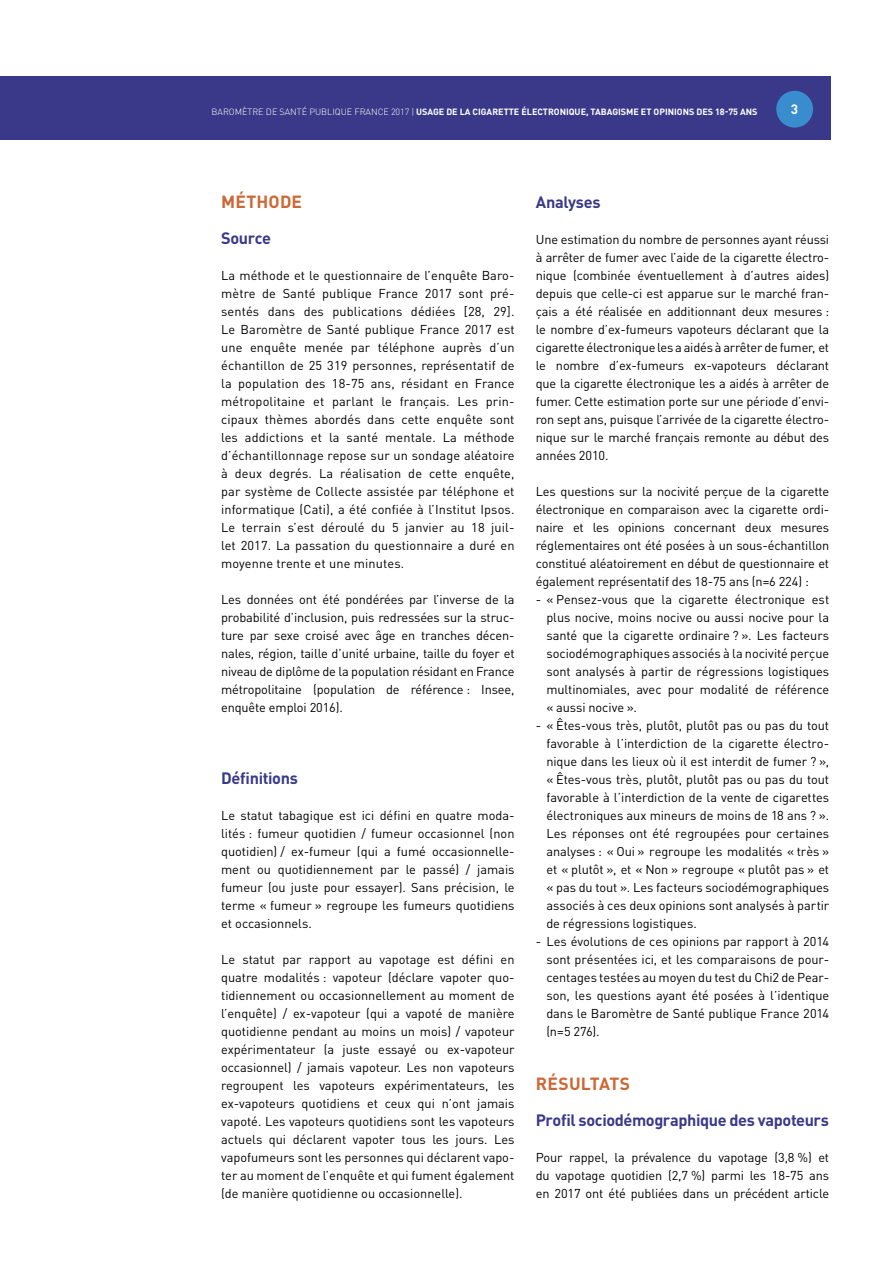
<style>
.page{position:relative;width:893px;height:1263px;background:#fff}
.page>*{position:absolute;margin:0;border:0;box-sizing:border-box;transform-origin:0 0}
.t1{font:700 17.4px "DIN Pro";letter-spacing:.01em;color:#cc6736}
.t2{font:700 16.35px "DIN Pro";letter-spacing:-.025em;color:#3a3989}
.t3{font:700 13.5px "DIN Pro";color:#fff}
.t4{font:12.75px/18px "DIN Pro";letter-spacing:-.01em;color:#000;text-align:justify}
.t5{font:700 9px "DIN Pro";color:#fff}
.s1{font-weight:300}
</style>
<div class="page">
<div style="left:0;top:77px;width:830px;height:63px;background:#3a3989"></div>
<div style="left:776px;top:91px;width:37px;height:37px;background:#398dcf;border-radius:50%"></div>
<p class="t5" style="left:212px;top:106px;width:547px"><span class="s1">BAROMÈTRE DE SANTÉ PUBLIQUE FRANCE 2017 |</span> USAGE DE LA CIGARETTE ÉLECTRONIQUE, TABAGISME ET OPINIONS DES 18-75 ANS</p>
<p class="t3" style="left:791px;top:100px;width:9px">3</p>
<h1 class="t1" style="left:221px;top:190px;width:82px">MÉTHODE</h1>
<p class="t2" style="left:221px;top:227px;width:52px">Source</p>
<p class="t4" style="left:221px;top:266px;width:295px">La méthode et le questionnaire de l’enquête Baro‑ mètre de Santé publique France 2017 sont pré‑ sentés dans des publications dédiées [28, 29].<br>Le Baromètre de Santé publique France 2017 est une enquête menée par téléphone auprès d’un échantillon de 25 319 personnes, représentatif de la population des 18‑75 ans, résidant en France métropolitaine et parlant le français. Les prin‑ cipaux thèmes abordés dans cette enquête sont les addictions et la santé mentale. La méthode d’échantillonnage repose sur un sondage aléatoire à deux degrés. La réalisation de cette enquête, par système de Collecte assistée par téléphone et informatique (Cati), a été confiée à l’Institut Ipsos.<br>Le terrain s’est déroulé du 5 janvier au 18 juil‑ let 2017. La passation du questionnaire a duré en moyenne trente et une minutes.</p>
<p class="t4" style="left:221px;top:590px;width:295px">Les données ont été pondérées par l’inverse de la probabilité d’inclusion, puis redressées sur la struc‑ ture par sexe croisé avec âge en tranches décen‑ nales, région, taille d’unité urbaine, taille du foyer et niveau de diplôme de la population résidant en France métropolitaine (population de référence : Insee, enquête emploi 2016).</p>
<p class="t2" style="left:221px;top:767px;width:78px">Définitions</p>
<p class="t4" style="left:221px;top:806px;width:295px">Le statut tabagique est ici défini en quatre moda‑ lités : fumeur quotidien / fumeur occasionnel (non quotidien) / ex‑fumeur (qui a fumé occasionnelle‑ ment ou quotidiennement par le passé) / jamais fumeur (ou juste pour essayer). Sans précision, le terme « fumeur » regroupe les fumeurs quotidiens et occasionnels.</p>
<p class="t4" style="left:221px;top:950px;width:295px">Le statut par rapport au vapotage est défini en quatre modalités : vapoteur (déclare vapoter quo‑ tidiennement ou occasionnellement au moment de l’enquête) / ex‑vapoteur (qui a vapoté de manière quotidienne pendant au moins un mois) / vapoteur expérimentateur (a juste essayé ou ex‑vapoteur occasionnel) / jamais vapoteur. Les non vapoteurs regroupent les vapoteurs expérimentateurs, les ex‑vapoteurs quotidiens et ceux qui n’ont jamais vapoté. Les vapoteurs quotidiens sont les vapoteurs actuels qui déclarent vapoter tous les jours. Les vapofumeurs sont les personnes qui déclarent vapo‑ ter au moment de l’enquête et qui fument également (de manière quotidienne ou occasionnelle).</p>
<p class="t2" style="left:536px;top:191px;width:66px">Analyses</p>
<p class="t4" style="left:536px;top:230px;width:295px">Une estimation du nombre de personnes ayant réussi à arrêter de fumer avec l’aide de la cigarette électro‑ nique (combinée éventuellement à d’autres aides) depuis que celle‑ci est apparue sur le marché fran‑ çais a été réalisée en additionnant deux mesures : le nombre d’ex‑fumeurs vapoteurs déclarant que la cigarette électronique les a aidés à arrêter de fumer, et le nombre d’ex‑fumeurs ex‑vapoteurs déclarant que la cigarette électronique les a aidés à arrêter de fumer. Cette estimation porte sur une période d’envi‑ ron sept ans, puisque l’arrivée de la cigarette électro‑ nique sur le marché français remonte au début des années 2010.</p>
<p class="t4" style="left:536px;top:482px;width:295px">Les questions sur la nocivité perçue de la cigarette électronique en comparaison avec la cigarette ordi‑ naire et les opinions concernant deux mesures réglementaires ont été posées à un sous‑échantillon constitué aléatoirement en début de questionnaire et également représentatif des 18‑75 ans (n=6 224) :</p>
<p class="t4" style="left:546px;top:590px;width:284px;text-indent:-11px">- « Pensez‑vous que la cigarette électronique est plus nocive, moins nocive ou aussi nocive pour la santé que la cigarette ordinaire ? ». Les facteurs sociodémographiques associés à la nocivité perçue sont analysés à partir de régressions logistiques multinomiales, avec pour modalité de référence « aussi nocive ».</p>
<p class="t4" style="left:546px;top:716px;width:284px;text-indent:-11px">- « Êtes‑vous très, plutôt, plutôt pas ou pas du tout favorable à l’interdiction de la cigarette électro‑ nique dans les lieux où il est interdit de fumer ? », « Êtes‑vous très, plutôt, plutôt pas ou pas du tout favorable à l’interdiction de la vente de cigarettes électroniques aux mineurs de moins de 18 ans ? ».<br>Les réponses ont été regroupées pour certaines analyses : « Oui » regroupe les modalités « très » et « plutôt », et « Non » regroupe « plutôt pas » et « pas du tout ». Les facteurs sociodémographiques associés à ces deux opinions sont analysés à partir de régressions logistiques.</p>
<p class="t4" style="left:546px;top:932px;width:284px;text-indent:-11px">- Les évolutions de ces opinions par rapport à 2014 sont présentées ici, et les comparaisons de pour‑ centages testées au moyen du test du Chi2 de Pear‑ son, les questions ayant été posées à l’identique dans le Baromètre de Santé publique France 2014 (n=5 276).</p>
<h1 class="t1" style="left:536px;top:1072px;width:96px">RÉSULTATS</h1>
<p class="t2" style="left:536px;top:1109px;width:295px">Profil sociodémographique des vapoteurs</p>
<p class="t4" style="left:536px;top:1148px;width:295px">Pour rappel, la prévalence du vapotage (3,8 %) et du vapotage quotidien (2,7 %) parmi les 18‑75 ans en 2017 ont été publiées dans un précédent article</p>
</div>
